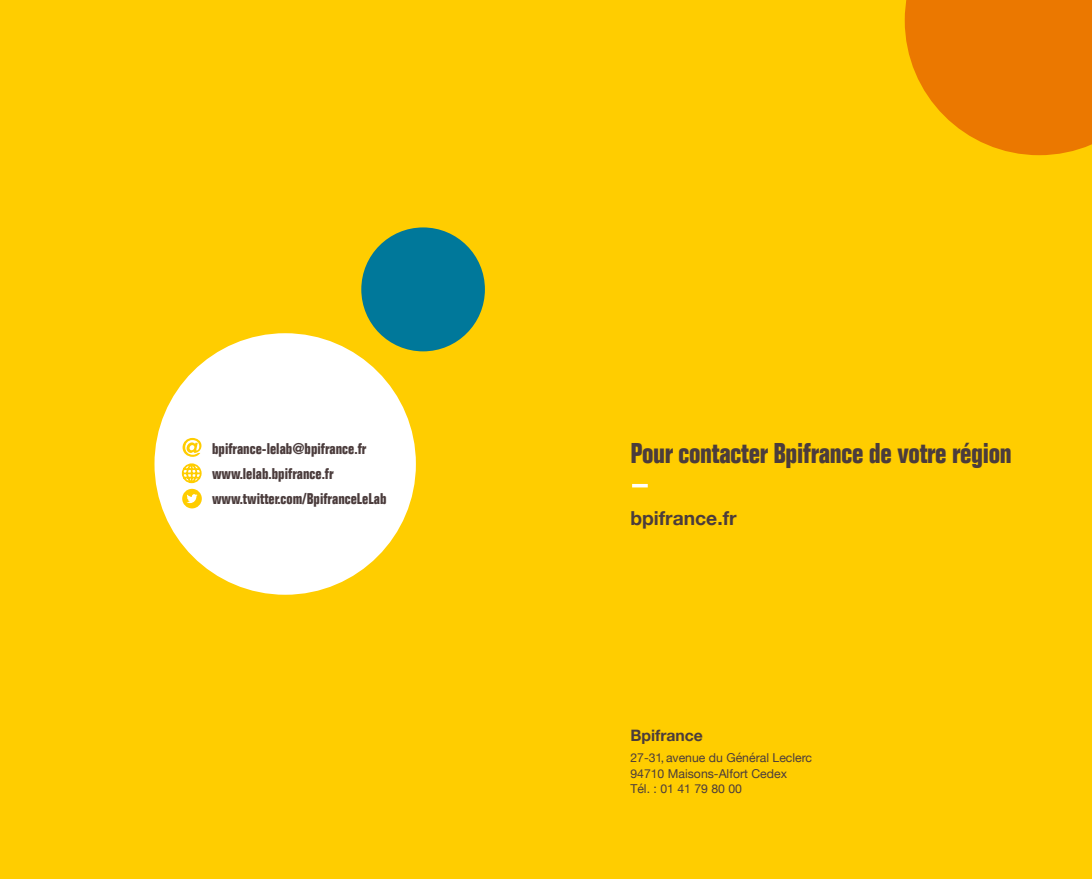
<style>
.page{position:relative;width:1092px;height:879px;background:#fff}
.page>*{position:absolute;margin:0;border:0;box-sizing:border-box;transform-origin:0 0}
.t1{font:700 condensed 28px "Folio";letter-spacing:-.01em;color:#4b3c3c}
.t2{font:700 19.25px "Helvetica Neue";color:#4b3c3c}
.t3{font:700 15.75px "Helvetica Neue";color:#4b3c3c}
.t4{font:700 condensed 15.22px/24.8px "Folio";color:#4b3c3c}
.t5{font:12.25px/15.8px "Helvetica Neue";color:#4b3c3c}
</style>
<div class="page">
<div style="left:0;top:0;width:1091px;height:878px;background:#ffcd00"></div>
<svg style="left:904px;top:0;width:187px;height:155px;background:#ed8400"></svg>
<div style="left:361px;top:227px;width:124px;height:124px;background:#00789a;border-radius:50%"></div>
<svg style="left:632px;top:483px;width:15px;height:4px"></svg>
<div style="left:154px;top:333px;width:262px;height:261px;background:#fff;border-radius:50%"></div>
<svg style="left:182px;top:437px;width:19px;height:19px"></svg>
<svg style="left:181px;top:463px;width:21px;height:45px"></svg>
<p class="t4" style="left:212px;top:436px;width:176px">bpifrance-lelab@bpifrance.fr www.lelab.bpifrance.fr www.twitter.com/BpifranceLeLab</p>
<h1 class="t1" style="left:630px;top:437px;width:383px">Pour contacter Bpifrance de votre région</h1>
<p class="t2" style="left:630px;top:502px;width:108px">bpifrance.fr</p>
<p class="t3" style="left:630px;top:722px;width:74px">Bpifrance</p>
<p class="t5" style="left:630px;top:749px;width:183px">27-31, avenue du Général Leclerc<br>94710 Maisons-Alfort Cedex<br>Tél. : 01 41 79 80 00</p>
</div>
